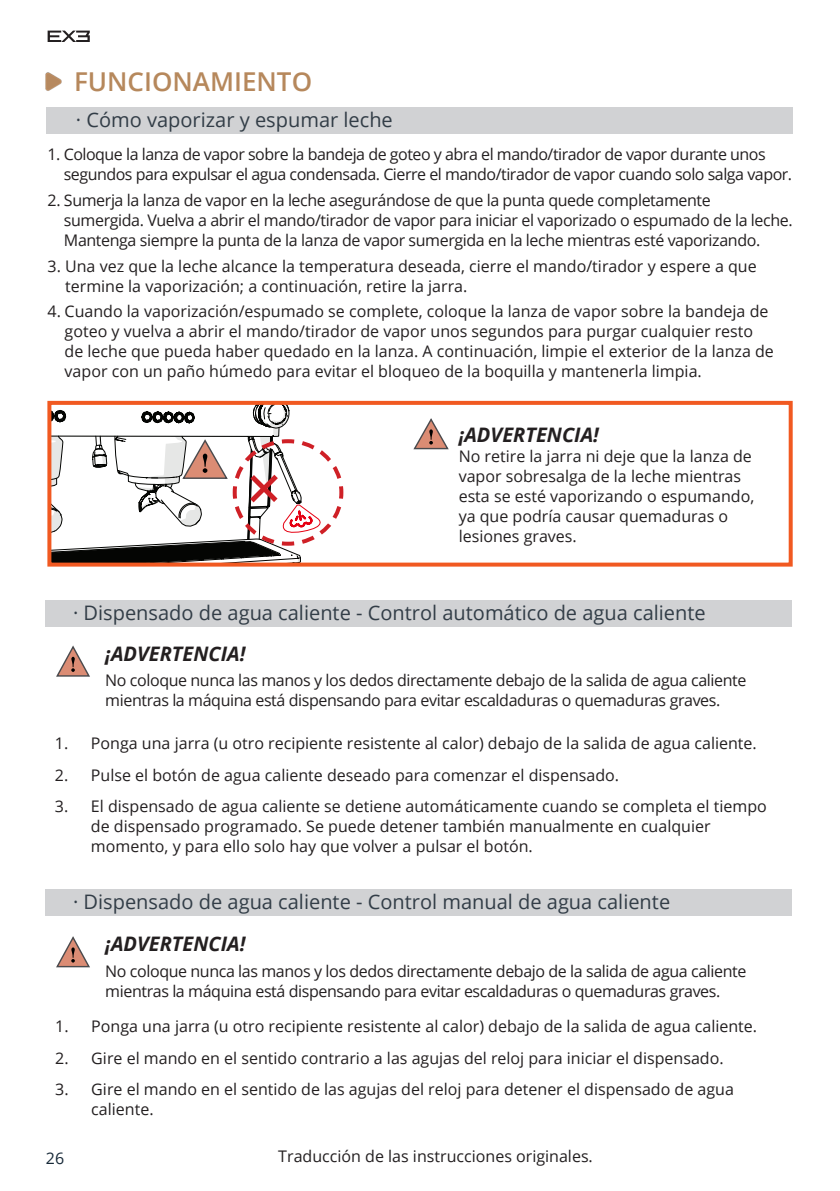
<style>
.page{position:relative;width:840px;height:1191px;background:#fff}
.page>*{position:absolute;margin:0;border:0;box-sizing:border-box;transform-origin:0 0}
.headline_02{font:600 26px "Open Sans";color:#b6885c}
.subhead{font:20px "Open Sans";color:#323d47}
.Paragraph_normal{font:italic 700 20px "Open Sans";color:#231f20}
.Paragraph_normal-2{font:16px/20px "Open Sans";color:#231f20}
.Paragraph_normal-3{font:16px/20px "Open Sans";letter-spacing:-.025em;color:#231f20}
.Paragraph_normal-4{font:16px/20px "Open Sans";letter-spacing:-.03em;color:#231f20}
.NOTE_BOX{font:16px/20px "Open Sans";color:#231f20}
.t1{font:16px "Open Sans";color:#172938}
</style>
<div class="page">
<svg style="left:48px;top:31px;width:42px;height:11px"></svg>
<img style="left:45px;top:72px;width:17px;height:19px">
<div style="left:47px;top:401px;width:745px;height:165px;border:4px solid #f15921"></div>
<div style="left:46px;top:108px;width:746px;height:26px;background:#d1d2d4"></div>
<svg style="left:413px;top:418px;width:36px;height:32px"></svg>
<svg style="left:49px;top:401px;width:296px;height:164px"></svg>
<div style="left:46px;top:600px;width:745px;height:27px;background:#d1d2d4"></div>
<svg style="left:56px;top:645px;width:34px;height:32px"></svg>
<div style="left:46px;top:889px;width:745px;height:27px;background:#d1d2d4"></div>
<svg style="left:56px;top:936px;width:34px;height:32px"></svg>
<p class="headline_02" style="left:74px;top:63px;width:239px">FUNCIONAMIENTO</p>
<p class="subhead" style="left:76px;top:106px;width:318px">· Cómo vaporizar y espumar leche</p>
<p class="Paragraph_normal-4" style="left:64px;top:144px;width:729px;text-indent:-16px">1. Coloque la lanza de vapor sobre la bandeja de goteo y abra el mando/tirador de vapor durante unos segundos para expulsar el agua condensada. Cierre el mando/tirador de vapor cuando solo salga vapor.</p>
<p class="Paragraph_normal-3" style="left:64px;top:190px;width:729px;text-indent:-16px">2. Sumerja la lanza de vapor en la leche asegurándose de que la punta quede completamente sumergida. Vuelva a abrir el mando/tirador de vapor para iniciar el vaporizado o espumado de la leche.<br>Mantenga siempre la punta de la lanza de vapor sumergida en la leche mientras esté vaporizando.</p>
<p class="Paragraph_normal-2" style="left:65px;top:255px;width:692px;text-indent:-18px">3. Una vez que la leche alcance la temperatura deseada, cierre el mando/tirador y espere a que termine la vaporización; a continuación, retire la jarra.</p>
<p class="Paragraph_normal-2" style="left:65px;top:301px;width:710px;text-indent:-17px">4. Cuando la vaporización/espumado se complete, coloque la lanza de vapor sobre la bandeja de goteo y vuelva a abrir el mando/tirador de vapor unos segundos para purgar cualquier resto de leche que pueda haber quedado en la lanza. A continuación, limpie el exterior de la lanza de vapor con un paño húmedo para evitar el bloqueo de la boquilla y mantenerla limpia.</p>
<p class="Paragraph_normal" style="left:458px;top:421px;width:142px">¡ADVERTENCIA!</p>
<p class="NOTE_BOX" style="left:458px;top:446px;width:297px">No retire la jarra ni deje que la lanza de vapor sobresalga de la leche mientras esta se esté vaporizando o espumando, ya que podría causar quemaduras o lesiones graves.</p>
<p class="subhead" style="left:73px;top:599px;width:634px">· Dispensado de agua caliente - Control automático de agua caliente</p>
<p class="Paragraph_normal" style="left:105px;top:639px;width:142px">¡ADVERTENCIA!</p>
<p class="Paragraph_normal-3" style="left:105px;top:670px;width:642px">No coloque nunca las manos y los dedos directamente debajo de la salida de agua caliente mientras la máquina está dispensando para evitar escaldaduras o quemaduras graves.</p>
<p class="Paragraph_normal-2" style="left:55px;top:733px;width:703px">1. Ponga una jarra (u otro recipiente resistente al calor) debajo de la salida de agua caliente.</p>
<p class="Paragraph_normal-2" style="left:55px;top:764px;width:565px">2. Pulse el botón de agua caliente deseado para comenzar el dispensado.</p>
<p class="Paragraph_normal-2" style="left:91px;top:795px;width:677px;text-indent:-36px">3. El dispensado de agua caliente se detiene automáticamente cuando se completa el tiempo de dispensado programado. Se puede detener también manualmente en cualquier momento, y para ello solo hay que volver a pulsar el botón.</p>
<p class="subhead" style="left:73px;top:888px;width:598px">· Dispensado de agua caliente - Control manual de agua caliente</p>
<p class="Paragraph_normal" style="left:105px;top:930px;width:142px">¡ADVERTENCIA!</p>
<p class="Paragraph_normal-3" style="left:105px;top:961px;width:642px">No coloque nunca las manos y los dedos directamente debajo de la salida de agua caliente mientras la máquina está dispensando para evitar escaldaduras o quemaduras graves.</p>
<p class="Paragraph_normal-2" style="left:55px;top:1016px;width:703px">1. Ponga una jarra (u otro recipiente resistente al calor) debajo de la salida de agua caliente.</p>
<p class="Paragraph_normal-2" style="left:55px;top:1047px;width:669px">2. Gire el mando en el sentido contrario a las agujas del reloj para iniciar el dispensado.</p>
<p class="Paragraph_normal-2" style="left:91px;top:1078px;width:643px;text-indent:-36px">3. Gire el mando en el sentido de las agujas del reloj para detener el dispensado de agua caliente.</p>
<p class="t1" style="left:46px;top:1147px;width:20px">26</p>
<p class="Paragraph_normal-2" style="left:278px;top:1145px;width:316px">Traducción de las instrucciones originales.</p>
</div>
